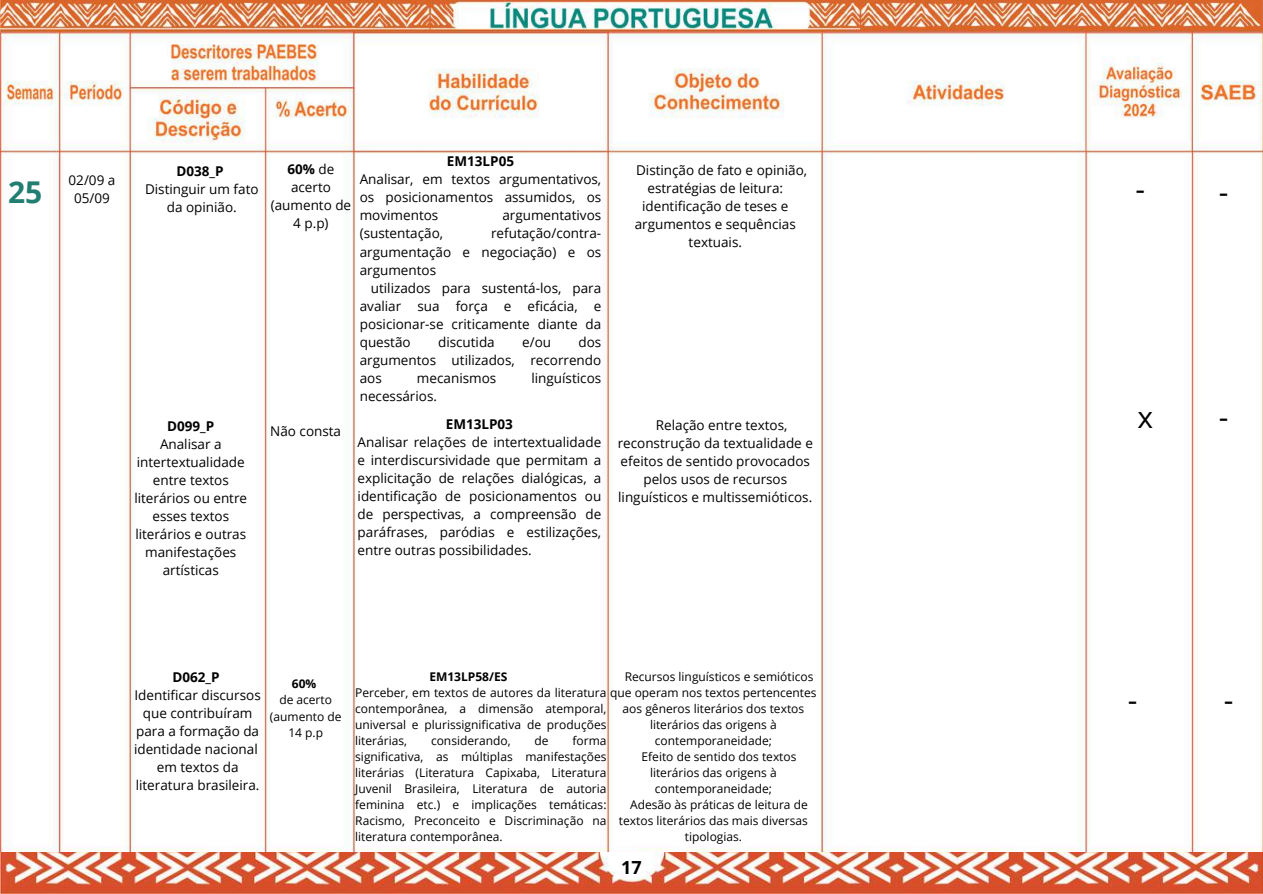
<style>
.page{position:relative;width:1263px;height:894px;background:#fff}
.page>*{position:absolute;margin:0;border:0;box-sizing:border-box;transform-origin:0 0}
.t1{font:30px "Open Sans";color:#000}
.t2{font:700 18px "Open Sans";color:#000}
.t3{font:13.5px/18px "Open Sans";color:#000;text-align:justify}
.t4{font:700 13.5px "Open Sans";color:#000}
.t5{font:12px/16px "Open Sans";color:#000;text-align:justify}
.t6{font:700 12px "Open Sans";color:#000}
.s1{font-weight:700;font-size:30px;color:#227e71}
.s2{font-weight:700}
</style>
<div class="page">
<img style="left:0;top:851px;width:1263px;height:42px">
<img style="left:0;top:0;width:1263px;height:378px">
<img style="left:0;top:378px;width:1263px;height:473px">
<p class="t3" style="left:8px;top:171px;width:109px;text-indent:60px">02/09 a<br><span class="s1">25</span> 05/09</p>
<p class="t4" style="left:177px;top:161px;width:49px">D038_P</p>
<p class="t3" style="left:145px;top:180px;width:115px;text-align:center">Distinguir um fato da opinião.</p>
<p class="t4" style="left:167px;top:416px;width:49px">D099_P</p>
<p class="t3" style="left:134px;top:435px;width:114px;text-align:center">Analisar a intertextualidade entre textos literários ou entre esses textos literários e outras manifestações artísticas</p>
<p class="t3" style="left:271px;top:159px;width:82px;text-align:center"><span class="s2">60%</span> de acerto (aumento de<br>4 p.p)</p>
<p class="t4" style="left:447px;top:152px;width:69px">EM13LP05</p>
<p class="t3" style="left:360px;top:170px;width:243px">Analisar, em textos argumentativos, os posicionamentos assumidos, os movimentos</p>
<p class="t3" style="left:502px;top:206px;width:100px">argumentativos</p>
<p class="t3" style="left:360px;top:224px;width:243px;text-indent:131px">refutação/contra&shy;argumentação e negociação) e os argumentos</p>
<p class="t3" style="left:360px;top:278px;width:243px;text-indent:11px">utilizados para sustentá-los, para avaliar sua força e eficácia, e posicionar-se criticamente diante da questão</p>
<p class="t3" style="left:360px;top:224px;width:85px">(sustentação,</p>
<p class="t3" style="left:360px;top:332px;width:243px;text-indent:219px">dos argumentos utilizados, recorrendo aos</p>
<p class="t3" style="left:438px;top:332px;width:58px">discutida</p>
<p class="t3" style="left:522px;top:332px;width:30px">e/ou</p>
<p class="t3" style="left:417px;top:368px;width:81px">mecanismos</p>
<p class="t3" style="left:531px;top:368px;width:71px">linguísticos</p>
<p class="t3" style="left:360px;top:386px;width:79px">necessários.</p>
<p class="t3" style="left:270px;top:422px;width:72px">Não consta</p>
<p class="t4" style="left:446px;top:414px;width:69px">EM13LP03</p>
<p class="t3" style="left:358px;top:433px;width:245px">Analisar relações de intertextualidade e interdiscursividade que permitam a explicitação de relações dialógicas, a identificação de posicionamentos ou de perspectivas, a compreensão de paráfrases, paródias e estilizações, entre outras possibilidades.</p>
<p class="t3" style="left:636px;top:161px;width:173px">Distinção de fato e opinião,</p>
<p class="t3" style="left:647px;top:179px;width:137px">estratégias de leitura:</p>
<p class="t3" style="left:642px;top:197px;width:148px">identificação de teses e</p>
<p class="t3" style="left:635px;top:215px;width:163px">argumentos e sequências</p>
<p class="t3" style="left:689px;top:233px;width:55px">textuais.</p>
<p class="t3" style="left:656px;top:416px;width:133px">Relação entre textos,</p>
<p class="t3" style="left:618px;top:434px;width:197px">reconstrução da textualidade e</p>
<p class="t3" style="left:621px;top:452px;width:191px">efeitos de sentido provocados</p>
<p class="t3" style="left:643px;top:470px;width:145px">pelos usos de recursos</p>
<p class="t3" style="left:618px;top:488px;width:196px">linguísticos e multissemióticos.</p>
<p class="t4" style="left:172px;top:667px;width:49px">D062_P</p>
<p class="t3" style="left:134px;top:685px;width:128px;text-align:center">Identificar discursos que contribuíram para a formação da identidade nacional em textos da literatura brasileira.</p>
<p class="t6" style="left:292px;top:675px;width:26px">60%</p>
<p class="t5" style="left:270px;top:691px;width:73px;text-align:center">de acerto (aumento de<br>14 p.p</p>
<p class="t5" style="left:625px;top:667px;width:190px">Recursos linguísticos e semióticos</p>
<p class="t5" style="left:355px;top:683px;width:463px">Perceber, em textos de autores da literatura que operam nos textos pertencentes</p>
<p class="t5" style="left:623px;top:699px;width:183px">aos gêneros literários dos textos</p>
<p class="t5" style="left:650px;top:715px;width:128px">literários das origens à</p>
<p class="t5" style="left:655px;top:731px;width:119px">contemporaneidade;</p>
<p class="t5" style="left:642px;top:747px;width:156px">Efeito de sentido dos textos</p>
<p class="t5" style="left:650px;top:763px;width:128px">literários das origens à</p>
<p class="t5" style="left:655px;top:779px;width:119px">contemporaneidade;</p>
<p class="t5" style="left:630px;top:795px;width:179px">Adesão às práticas de leitura de</p>
<p class="t5" style="left:619px;top:811px;width:190px">textos literários das mais diversas</p>
<p class="t5" style="left:685px;top:827px;width:59px">tipologias.</p>
<p class="t6" style="left:429px;top:667px;width:79px">EM13LP58/ES</p>
<p class="t5" style="left:355px;top:699px;width:253px">contemporânea, a dimensão atemporal, universal e plurissignificativa de produções literárias,</p>
<p class="t5" style="left:355px;top:731px;width:253px;text-indent:217px">forma significativa, as múltiplas manifestações literárias (Literatura Capixaba, Literatura Juvenil Brasileira, Literatura de autoria feminina etc.) e implicações temáticas:<br>Racismo, Preconceito e Discriminação na literatura contemporânea.</p>
<p class="t5" style="left:431px;top:731px;width:81px">considerando,</p>
<p class="t5" style="left:535px;top:731px;width:16px">de</p>
<h2 class="t2" style="left:621px;top:854px;width:22px">17</h2>
<h1 class="t1" style="left:1135px;top:168px;width:11px">-</h1>
<h1 class="t1" style="left:1219px;top:170px;width:11px">-</h1>
<h1 class="t1" style="left:1137px;top:395px;width:17px">x</h1>
<h1 class="t1" style="left:1219px;top:395px;width:11px">-</h1>
<h1 class="t1" style="left:1128px;top:679px;width:11px">-</h1>
<h1 class="t1" style="left:1224px;top:679px;width:11px">-</h1>
</div>
